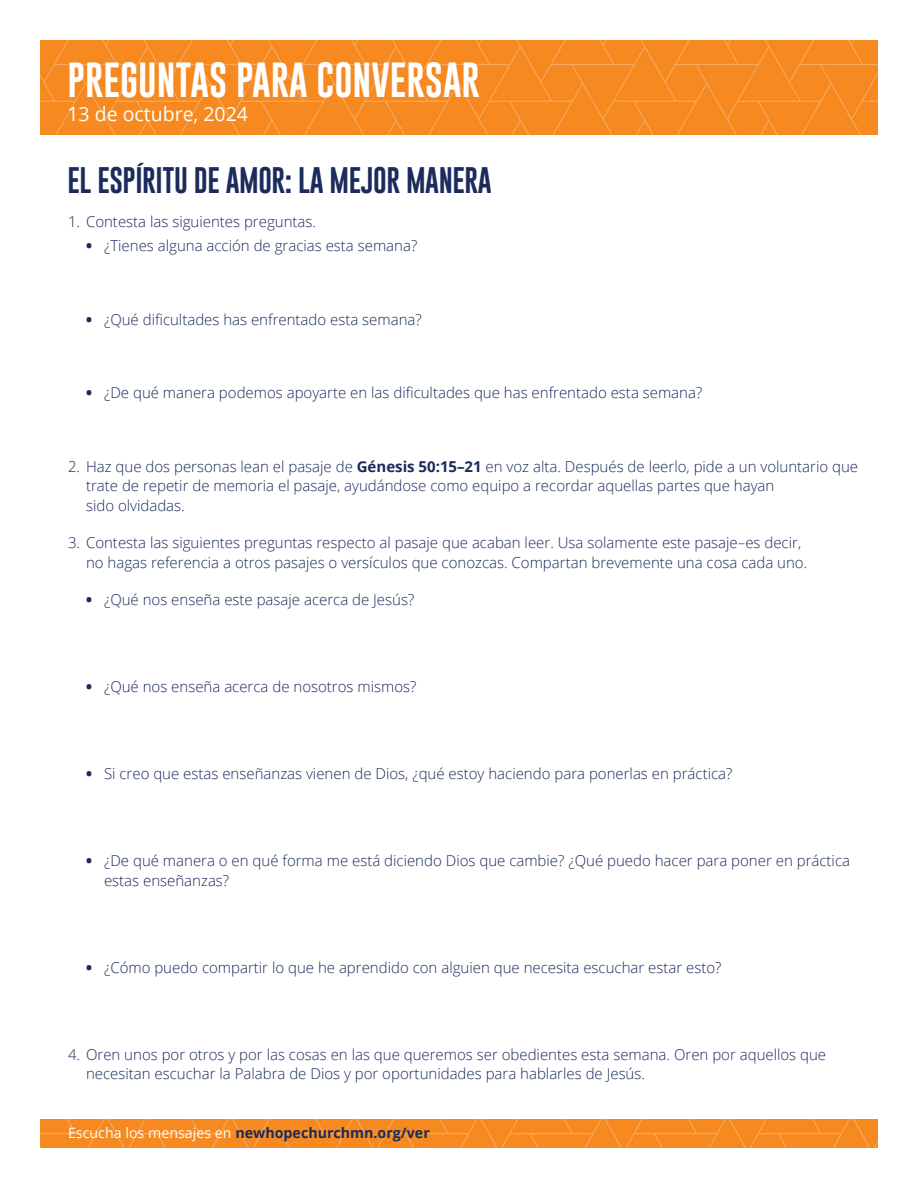
<style>
.page{position:relative;width:918px;height:1188px;background:#fff}
.page>*{position:absolute;margin:0;border:0;box-sizing:border-box;transform-origin:0 0}
.t1{font:36px "Gobold";color:#fff}
.t2{font:27px "Gobold";letter-spacing:-.015em;color:#1a2b5c}
.t3{font:19.5px "Open Sans";color:#fff}
.Discussion_Questions_8_10{font:300 15px/19.5px "Open Sans";color:#1a2b5c}
.t4{font:700 14.25px "Open Sans";color:#1a2b5c}
.s1{font-weight:800}
.s2{font-weight:700}
.s3{font-weight:400;color:#fff}
</style>
<div class="page">
<img style="left:40px;top:40px;width:838px;height:95px">
<img style="left:40px;top:1119px;width:838px;height:29px">
<p class="t1" style="left:68px;top:56px;width:414px">PREGUNTAS PARA CONVERSAR</p>
<p class="t3" style="left:68px;top:100px;width:182px">13 de octubre, 2024</p>
<p class="t2" style="left:68px;top:163px;width:426px">EL ESPÍRITU DE AMOR: LA MEJOR MANERA</p>
<p class="Discussion_Questions_8_10" style="left:68px;top:212px;width:250px">1. Contesta las siguientes preguntas.</p>
<p class="Discussion_Questions_8_10" style="left:86px;top:236px;width:333px"><span class="s1">•</span> ¿Tienes alguna acción de gracias esta semana?</p>
<p class="Discussion_Questions_8_10" style="left:86px;top:309px;width:337px"><span class="s1">•</span> ¿Qué dificultades has enfrentado esta semana?</p>
<p class="Discussion_Questions_8_10" style="left:86px;top:383px;width:618px"><span class="s1">•</span> ¿De qué manera podemos apoyarte en las dificultades que has enfrentado esta semana?</p>
<p class="Discussion_Questions_8_10" style="left:86px;top:456px;width:774px;text-indent:-18px">2. Haz que dos personas lean el pasaje de <span class="s2">Génesis 50:15–21</span> en voz alta. Después de leerlo, pide a un voluntario que trate de repetir de memoria el pasaje, ayudándose como equipo a recordar aquellas partes que hayan<br>sido olvidadas.</p>
<p class="Discussion_Questions_8_10" style="left:86px;top:533px;width:723px;text-indent:-18px">3. Contesta las siguientes preguntas respecto al pasaje que acaban leer. Usa solamente este pasaje–es decir, no hagas referencia a otros pasajes o versículos que conozcas. Compartan brevemente una cosa cada uno.</p>
<p class="Discussion_Questions_8_10" style="left:86px;top:590px;width:330px"><span class="s1">•</span> ¿Qué nos enseña este pasaje acerca de Jesús?</p>
<p class="Discussion_Questions_8_10" style="left:86px;top:677px;width:332px"><span class="s1">•</span> ¿Qué nos enseña acerca de nosotros mismos?</p>
<p class="Discussion_Questions_8_10" style="left:86px;top:764px;width:648px"><span class="s1">•</span> Si creo que estas enseñanzas vienen de Dios, ¿qué estoy haciendo para ponerlas en práctica?</p>
<p class="Discussion_Questions_8_10" style="left:104px;top:851px;width:748px;text-indent:-18px"><span class="s1">•</span> ¿De qué manera o en qué forma me está diciendo Dios que cambie? ¿Qué puedo hacer para poner en práctica estas enseñanzas?</p>
<p class="Discussion_Questions_8_10" style="left:86px;top:957px;width:637px"><span class="s1">•</span> ¿Cómo puedo compartir lo que he aprendido con alguien que necesita escuchar estar esto?</p>
<p class="Discussion_Questions_8_10" style="left:86px;top:1044px;width:742px;text-indent:-18px">4. Oren unos por otros y por las cosas en las que queremos ser obedientes esta semana. Oren por aquellos que necesitan escuchar la Palabra de Dios y por oportunidades para hablarles de Jesús.</p>
<p class="t4" style="left:68px;top:1123px;width:363px"><span class="s3">Escucha los mensajes en</span> newhopechurchmn.org/ver</p>
</div>
